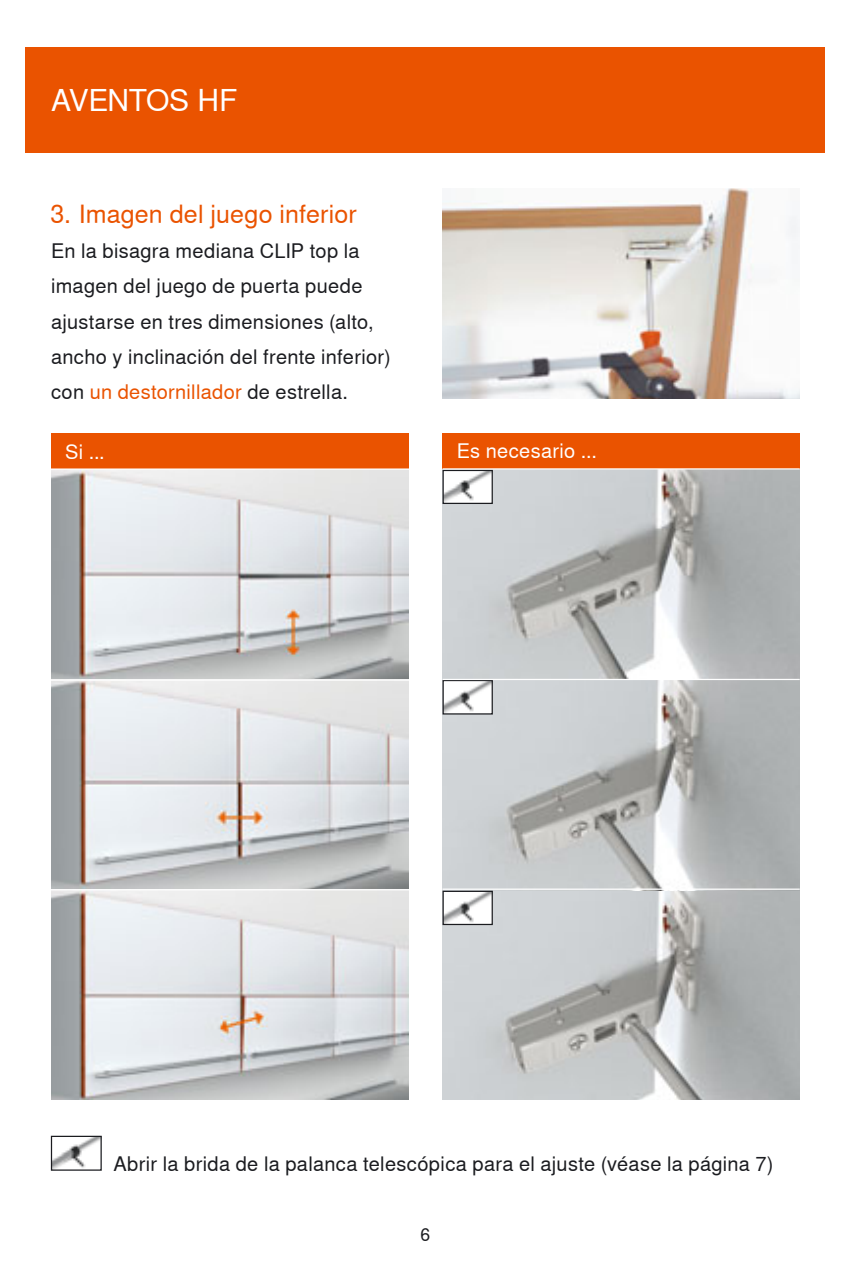
<style>
.page{position:relative;width:851px;height:1276px;background:#fff}
.page>*{position:absolute;margin:0;border:0;box-sizing:border-box;transform-origin:0 0}
.t1{font:30px "Nimbus Sans Global";letter-spacing:-.02em;color:#fff}
.t2{font:25px "Nimbus Sans Global";letter-spacing:.005em;color:#ea5300}
.t3{font:20px/35px "Nimbus Sans Global";letter-spacing:.015em;color:#1b1c20}
.t4{font:20px "Nimbus Sans Global";letter-spacing:.015em;color:#fff}
.t5{font:17.5px "Nimbus Sans Global";color:#1b1c20}
.s1{color:#ea5300}
</style>
<div class="page">
<div style="left:25px;top:48px;width:799px;height:105px;background:#ea5300"></div>
<div style="left:51px;top:434px;width:357px;height:35px;background:#ea5300"></div>
<div style="left:442px;top:434px;width:357px;height:35px;background:#ea5300"></div>
<img style="left:442px;top:469px;width:357px;height:630px">
<img style="left:51px;top:470px;width:357px;height:629px">
<img style="left:442px;top:188px;width:357px;height:211px">
<img style="left:53px;top:1137px;width:47px;height:31px">
<div style="left:51px;top:1135px;width:51px;height:35px;border:1px solid #1b1c20"></div>
<img style="left:444px;top:892px;width:47px;height:31px">
<div style="left:442px;top:890px;width:51px;height:35px;border:1px solid #1b1c20"></div>
<img style="left:444px;top:682px;width:47px;height:30px">
<div style="left:442px;top:680px;width:51px;height:34px;border:1px solid #1b1c20"></div>
<img style="left:444px;top:472px;width:47px;height:30px">
<div style="left:442px;top:470px;width:51px;height:34px;border:1px solid #1b1c20"></div>
<hr style="left:442px;top:468px;width:357px;height:1px;background:#fff">
<hr style="left:442px;top:679px;width:357px;height:1px;background:#fff">
<hr style="left:442px;top:888px;width:357px;height:2px;background:#fff">
<hr style="left:47px;top:679px;width:364px;height:1px;background:#fff">
<hr style="left:47px;top:889px;width:364px;height:1px;background:#fff">
<hr style="left:48px;top:468px;width:364px;height:2px;background:#fff">
<h1 class="t1" style="left:51px;top:82px;width:188px">AVENTOS HF</h1>
<p class="t2" style="left:50px;top:199px;width:308px">3. Imagen del juego inferior</p>
<p class="t3" style="left:51px;top:233px;width:341px">En la bisagra mediana CLIP top la imagen del juego de puerta puede ajustarse en tres dimensiones (alto, ancho y inclinación del frente inferior) con <span class="s1">un destornillador</span> de estrella.</p>
<p class="t4" style="left:65px;top:439px;width:41px">Si ...</p>
<p class="t4" style="left:456px;top:438px;width:142px">Es necesario ...</p>
<p class="t3" style="left:113px;top:1145px;width:661px">Abrir la brida de la palanca telescópica para el ajuste (véase la página 7)</p>
<p class="t5" style="left:420px;top:1223px;width:11px">6</p>
</div>
